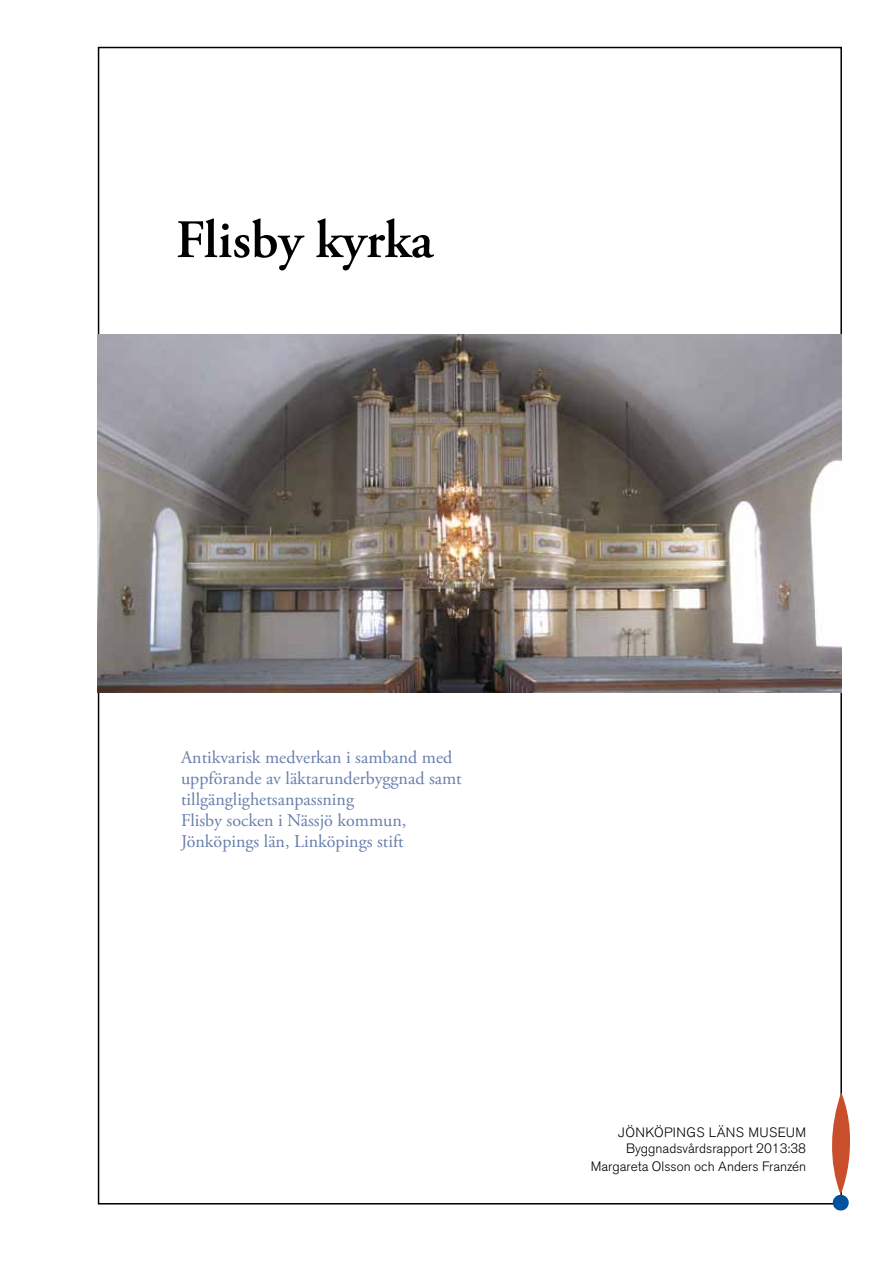
<style>
.page{position:relative;width:893px;height:1263px;background:#fff}
.page>*{position:absolute;margin:0;border:0;box-sizing:border-box;transform-origin:0 0}
.t1{font:600 54px "Adobe Garamond Pro";color:#000}
.t2{font:18px/21px "Adobe Garamond Pro";color:#677eac}
.t3{font:300 13.5px/16.2px "Akzidenz Grotesk BQ";color:#000;text-align:center}
</style>
<div class="page">
<svg style="left:832px;top:1092px;width:18px;height:118px"></svg>
<img style="left:98px;top:334px;width:744px;height:358px">
<h1 class="t1" style="left:176px;top:209px;width:259px">Flisby kyrka</h1>
<p class="t2" style="left:181px;top:748px;width:282px">Antikvarisk medverkan i samband med uppförande av läktarunderbyggnad samt tillgänglighetsanpassning<br>Flisby socken i Nässjö kommun, Jönköpings län, Linköpings stift</p>
<p class="t3" style="left:618px;top:1124px;width:189px">JÖNKÖPINGS LÄNS MUSEUM<br>Byggnadsvårdsrapport 2013:38</p>
<p class="t3" style="left:591px;top:1159px;width:217px">Margareta Olsson och Anders Franzén</p>
</div>
